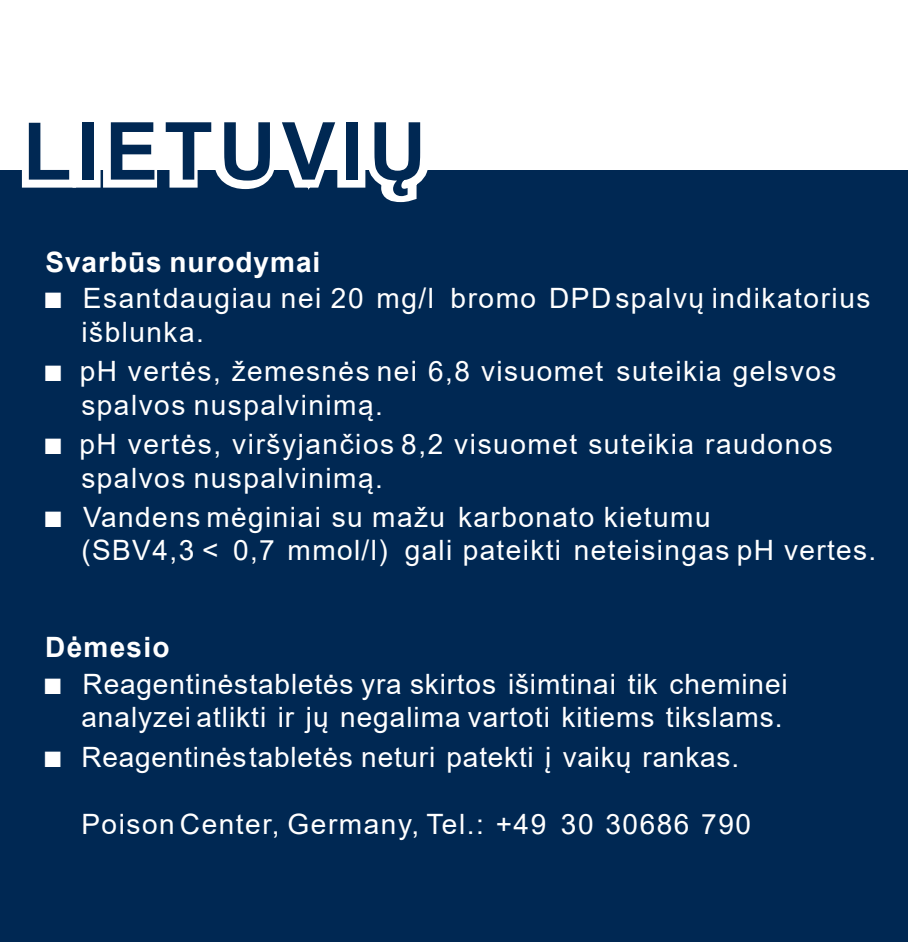
<style>
.page{position:relative;width:908px;height:942px;background:#fff}
.page>*{position:absolute;margin:0;border:0;box-sizing:border-box;transform-origin:0 0}
.t1{font:700 80px "Arial";letter-spacing:.07em;color:#002853}
.t2{font:28px/33.6px "Arial";letter-spacing:.05em;color:#fff}
.t3{font:28px/33.6px "Arial";letter-spacing:.03em;color:#fff;text-align:right}
.t4{font:700 28px "Arial";letter-spacing:.035em;color:#fff}
.s1{font-family:"Consolas"}
</style>
<div class="page">
<div style="left:0;top:170px;width:907px;height:771px;background:#002853"></div>
<svg style="left:21px;top:170px;width:63px;height:18px"></svg>
<div style="left:72px;top:114px;width:28px;height:73px;border:16px solid #fff"></div>
<svg style="left:95px;top:114px;width:333px;height:89px"></svg>
<h1 class="t1" style="left:23px;top:121px;width:405px">LIETUVIŲ</h1>
<p class="t4" style="left:45px;top:251px;width:276px">Svarbūs nurodymai</p>
<p class="t2" style="left:81px;top:284px;width:790px;text-indent:-36px"><span class="s1">■</span> Esantdaugiau nei 20 mg/l bromo DPDspalvų indikatorius išblunka.</p>
<p class="t2" style="left:81px;top:357px;width:756px;text-indent:-36px"><span class="s1">■</span> pH vertės, žemesnės nei 6,8 visuomet suteikia gelsvos spalvos nuspalvinimą.</p>
<p class="t2" style="left:81px;top:429px;width:752px;text-indent:-36px"><span class="s1">■</span> pH vertės, viršyjančios 8,2 visuomet suteikia raudonos spalvos nuspalvinimą.</p>
<p class="t2" style="left:81px;top:502px;width:796px;text-indent:-36px"><span class="s1">■</span> Vandens mėginiai su mažu karbonato kietumu<br>(SBV4,3 &lt; 0,7 mmol/l) gali pateikti neteisingas pH vertes.</p>
<p class="t4" style="left:45px;top:636px;width:126px">Dėmesio</p>
<p class="t3" style="left:45px;top:669px;width:743px"><span class="s1">■</span> Reagentinėstabletės yra skirtos išimtinai tik cheminei analyzei atlikti ir jų negalima vartoti kitiems tikslams.</p>
<p class="t3" style="left:45px;top:742px;width:695px"><span class="s1">■</span> Reagentinėstabletės neturi patekti į vaikų rankas.</p>
<p class="t2" style="left:81px;top:810px;width:671px">Poison Center, Germany, Tel.: +49 30 30686 790</p>
</div>
